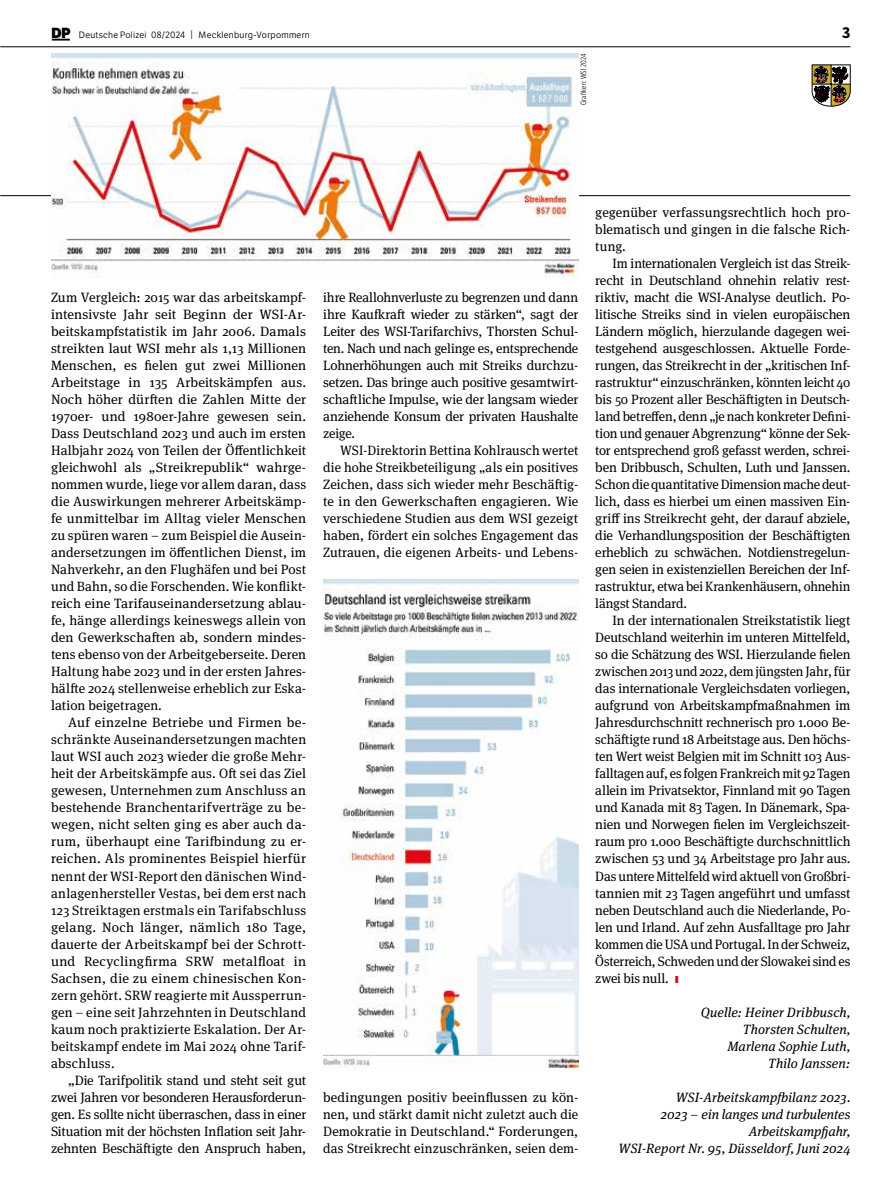
<style>
.page{position:relative;width:893px;height:1191px;background:#fff}
.page>*{position:absolute;margin:0;border:0;box-sizing:border-box;transform-origin:0 0}
.t1{font:700 15px "LFT Etica";color:#000}
.t2{font:13.5px/17px "Meta Serif Pro";color:#000;text-align:justify}
.t3{font:italic 13.5px/17px "Meta Serif Pro";letter-spacing:.005em;color:#000;text-align:right}
.t4{font:9px "LFT Etica Bk";letter-spacing:.025em;color:#000}
.t5{font:300 7.5px "LFT Etica Condensed";letter-spacing:.025em;color:#000}
.s1{font-family:"LFT Etica XB";font-size:14.25px}
.s2{font-size:9.3px}
.s3{font-family:"LFT Etica XB";font-size:9.75px;color:#e40428}
</style>
<div class="page">
<hr style="left:0;top:195px;width:850px;height:1px;background:#000">
<hr style="left:0;top:47px;width:850px;height:1px;background:#000">
<svg style="left:52px;top:39px;width:18px;height:2px"></svg>
<svg style="left:812px;top:65px;width:38px;height:41px"></svg>
<img style="left:52px;top:53px;width:526px;height:224px">
<img style="left:323px;top:579px;width:255px;height:488px">
<p class="t4" style="left:52px;top:29px;width:260px"><span class="s1">DP</span> Deutsche Polizei 08/2024 <span class="s2">|</span> Mecklenburg-Vorpommern</p>
<p class="t1" style="left:842px;top:23px;width:10px">3</p>
<p class="t5" style="left:579px;top:105px;width:53px;rotate:-90deg">Grafiken: WSI 2024</p>
<p class="t2" style="left:51px;top:288px;width:257px">Zum Vergleich: 2015 war das arbeitskampf&shy;intensivste Jahr seit Beginn der WSI-Ar&shy;beitskampfstatistik im Jahr 2006. Damals streikten laut WSI mehr als 1,13 Millionen Menschen, es fielen gut zwei Millionen Arbeitstage in 135 Arbeitskämpfen aus.<br>Noch höher dürften die Zahlen Mitte der 1970er- und 1980er-Jahre gewesen sein.<br>Dass Deutschland 2023 und auch im ersten Halbjahr 2024 von Teilen der Öffentlichkeit gleichwohl als „Streikrepublik“ wahrge&shy;nommen wurde, liege vor allem daran, dass die Auswirkungen mehrerer Arbeitskämp&shy;fe unmittelbar im Alltag vieler Menschen zu spüren waren – zum Beispiel die Ausein&shy;andersetzungen im öffentlichen Dienst, im Nahverkehr, an den Flughäfen und bei Post und Bahn, so die Forschenden. Wie konflikt&shy;reich eine Tarifauseinandersetzung ablau&shy;fe, hänge allerdings keineswegs allein von den Gewerkschaften ab, sondern mindes&shy;tens ebenso von der Arbeitgeberseite. Deren Haltung habe 2023 und in der ersten Jahres&shy;hälfte 2024 stellenweise erheblich zur Eska&shy;lation beigetragen.</p>
<p class="t2" style="left:51px;top:713px;width:257px;text-indent:17px">Auf einzelne Betriebe und Firmen be&shy;schränkte Auseinandersetzungen machten laut WSI auch 2023 wieder die große Mehr&shy;heit der Arbeitskämpfe aus. Oft sei das Ziel gewesen, Unternehmen zum Anschluss an bestehende Branchentarifverträge zu be&shy;wegen, nicht selten ging es aber auch da&shy;rum, überhaupt eine Tarifbindung zu er&shy;reichen. Als prominentes Beispiel hierfür nennt der WSI-Report den dänischen Wind&shy;anlagenhersteller Vestas, bei dem erst nach 123 Streiktagen erstmals ein Tarifabschluss gelang. Noch länger, nämlich 180 Tage, dauerte der Arbeitskampf bei der Schrott&shy;und Recyclingfirma SRW metalfloat in Sachsen, die zu einem chinesischen Kon&shy;zern gehört. SRW reagierte mit Aussperrun&shy;gen – eine seit Jahrzehnten in Deutschland kaum noch praktizierte Eskalation. Der Ar&shy;beitskampf endete im Mai 2024 ohne Tarif&shy;abschluss.</p>
<p class="t2" style="left:51px;top:1070px;width:257px;text-indent:17px">„Die Tarifpolitik stand und steht seit gut zwei Jahren vor besonderen Herausforderun&shy;gen. Es sollte nicht überraschen, dass in einer Situation mit der höchsten Inflation seit Jahr&shy;zehnten Beschäftigte den Anspruch haben,</p>
<p class="t2" style="left:323px;top:288px;width:257px">ihre Reallohnverluste zu begrenzen und dann ihre Kaufkraft wieder zu stärken“, sagt der Leiter des WSI-Tarifarchivs, Thorsten Schul&shy;ten. Nach und nach gelinge es, entsprechende Lohnerhöhungen auch mit Streiks durchzu&shy;setzen. Das bringe auch positive gesamtwirt&shy;schaftliche Impulse, wie der langsam wieder anziehende Konsum der privaten Haushalte zeige.</p>
<p class="t2" style="left:323px;top:441px;width:257px;text-indent:17px">WSI-Direktorin Bettina Kohlrausch wertet die hohe Streikbeteiligung „als ein positives Zeichen, dass sich wieder mehr Beschäftig&shy;te in den Gewerkschaften engagieren. Wie verschiedene Studien aus dem WSI gezeigt haben, fördert ein solches Engagement das Zutrauen, die eigenen Arbeits- und Lebens-</p>
<p class="t2" style="left:323px;top:1087px;width:257px">bedingungen positiv beeinflussen zu kön&shy;nen, und stärkt damit nicht zuletzt auch die Demokratie in Deutschland.“ Forderungen, das Streikrecht einzuschränken, seien dem-</p>
<p class="t2" style="left:595px;top:203px;width:257px">gegenüber verfassungsrechtlich hoch pro&shy;blematisch und gingen in die falsche Rich&shy;tung.</p>
<p class="t2" style="left:595px;top:254px;width:257px;text-indent:17px">Im internationalen Vergleich ist das Streik&shy;recht in Deutschland ohnehin relativ rest&shy;riktiv, macht die WSI-Analyse deutlich. Po&shy;litische Streiks sind in vielen europäischen Ländern möglich, hierzulande dagegen wei&shy;testgehend ausgeschlossen. Aktuelle Forde&shy;rungen, das Streikrecht in der „kritischen Inf&shy;rastruktur“ einzuschränken, könnten leicht 40 bis 50 Prozent aller Beschäftigten in Deutsch&shy;land betreffen, denn „je nach konkreter Defini&shy;tion und genauer Abgrenzung“ könne der Sek&shy;tor entsprechend groß gefasst werden, schrei&shy;ben Dribbusch, Schulten, Luth und Janssen.<br>Schon die quantitative Dimension mache deut&shy;lich, dass es hierbei um einen massiven Ein&shy;griff ins Streikrecht geht, der darauf abziele, die Verhandlungsposition der Beschäftigten erheblich zu schwächen. Notdienstregelun&shy;gen seien in existenziellen Bereichen der Inf&shy;rastruktur, etwa bei Krankenhäusern, ohnehin längst Standard.</p>
<p class="t2" style="left:595px;top:611px;width:257px;text-indent:17px">In der internationalen Streikstatistik liegt Deutschland weiterhin im unteren Mittelfeld, so die Schätzung des WSI. Hierzulande fielen zwischen 2013 und 2022, dem jüngsten Jahr, für das internationale Vergleichsdaten vorliegen, aufgrund von Arbeitskampfmaßnahmen im Jahresdurchschnitt rechnerisch pro 1.000 Be&shy;schäftigte rund 18 Arbeitstage aus. Den höchs&shy;ten Wert weist Belgien mit im Schnitt 103 Aus&shy;falltagen auf, es folgen Frankreich mit 92 Tagen allein im Privatsektor, Finnland mit 90 Tagen und Kanada mit 83 Tagen. In Dänemark, Spa&shy;nien und Norwegen fielen im Vergleichszeit&shy;raum pro 1.000 Beschäftigte durchschnittlich zwischen 53 und 34 Arbeitstage pro Jahr aus.<br>Das untere Mittelfeld wird aktuell von Großbri&shy;tannien mit 23 Tagen angeführt und umfasst neben Deutschland auch die Niederlande, Po&shy;len und Irland. Auf zehn Ausfalltage pro Jahr kommen die USA und Portugal. In der Schweiz, Österreich, Schweden und der Slowakei sind es zwei bis null. <span class="s3">I</span></p>
<p class="t3" style="left:701px;top:1002px;width:151px">Quelle: Heiner Dribbusch,<br>Thorsten Schulten,<br>Marlena Sophie Luth,<br>Thilo Janssen:</p>
<p class="t3" style="left:619px;top:1087px;width:233px">WSI-Arbeitskampfbilanz 2023.<br>2023 – ein langes und turbulentes<br>Arbeitskampfjahr,<br>WSI-Report Nr. 95, Düsseldorf, Juni 2024</p>
</div>
